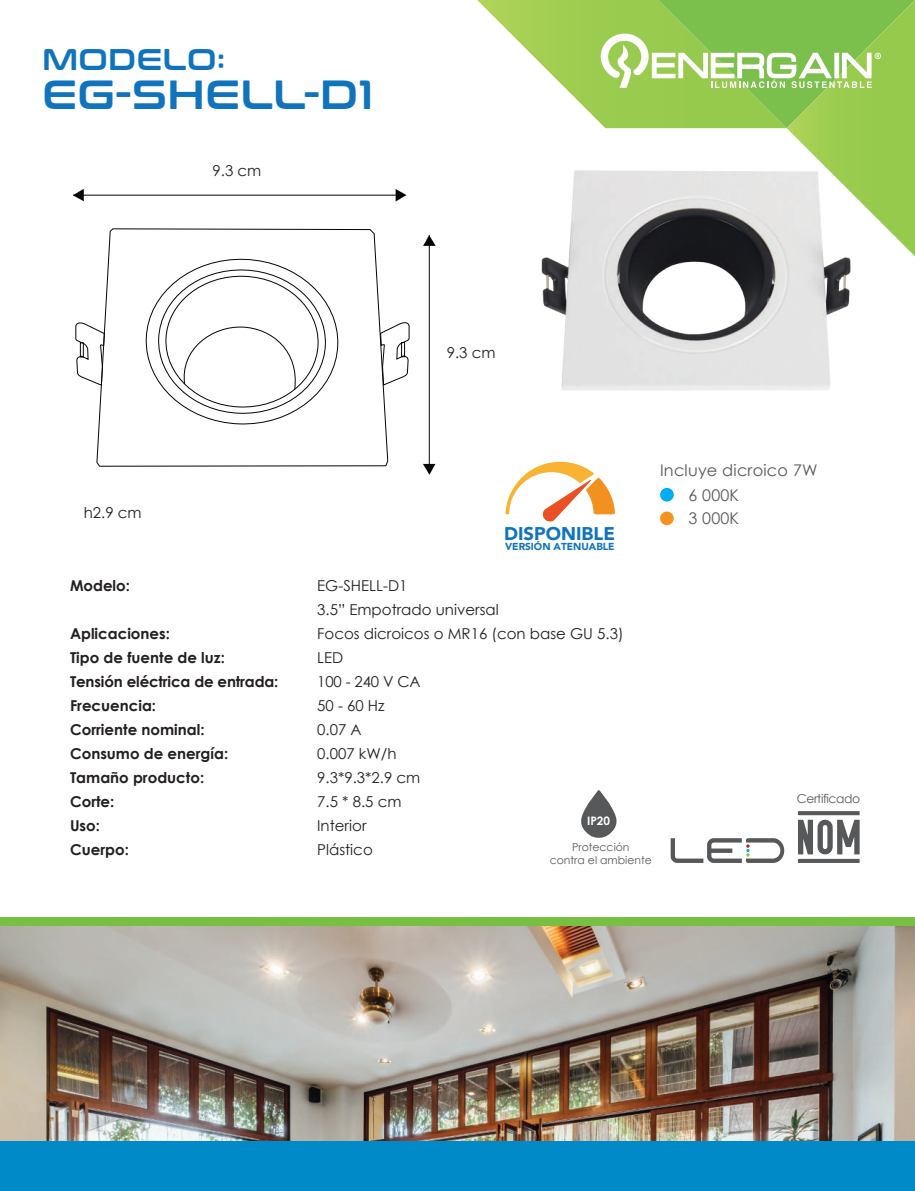
<style>
.page{position:relative;width:915px;height:1191px;background:#fff}
.page>*{position:absolute;margin:0;border:0;box-sizing:border-box;transform-origin:0 0}
.t1{font:40.5px "Conthrax Sb";letter-spacing:.02em;color:#1074bc}
.t2{font:29.85px "Conthrax Sb";letter-spacing:.02em;color:#1074bc}
.t3{font:900 18.45px "Avenir";color:#1074bc}
.t4{font:16.05px/24.3px "Century Gothic";letter-spacing:.015em;color:#57585a}
.t5{font:15px/24px "Century Gothic";color:#231f20}
.t6{font:700 15px/24px "Century Gothic";color:#231f20}
.t7{font:12.3px "Century Gothic";letter-spacing:-.035em;color:#57585a}
.t8{font:700 11.7px "Century Gothic";color:#fff}
.t9{font:10.8px/13px "Century Gothic";color:#57585a;text-align:center}
.t10{font:900 10.05px "Avenir";color:#1074bc}
</style>
<div class="page">
<img style="left:541px;top:256px;width:310px;height:135px">
<img style="left:0;top:925px;width:914px;height:216px">
<div style="left:0;top:917px;width:914px;height:8px;background:#78c042"></div>
<svg style="left:581px;top:790px;width:36px;height:48px"></svg>
<svg style="left:798px;top:811px;width:61px;height:52px"></svg>
<svg style="left:670px;top:838px;width:114px;height:25px"></svg>
<svg style="left:96px;top:228px;width:292px;height:239px"></svg>
<svg style="left:144px;top:257px;width:195px;height:169px"></svg>
<svg style="left:75px;top:322px;width:30px;height:64px"></svg>
<svg style="left:379px;top:308px;width:30px;height:78px"></svg>
<svg style="left:477px;top:0;width:437px;height:256px"></svg>
<div style="left:0;top:1141px;width:914px;height:50px;background:#008ac7"></div>
<div style="left:660px;top:488px;width:13px;height:13px;background:#00aeef;border-radius:50%"></div>
<div style="left:660px;top:511px;width:13px;height:14px;background:#f7931d;border-radius:50%"></div>
<svg style="left:505px;top:461px;width:110px;height:61px"></svg>
<hr style="left:73px;top:195px;width:328px;height:1px;background:#050504">
<svg style="left:73px;top:189px;width:11px;height:12px"></svg>
<svg style="left:395px;top:189px;width:11px;height:12px"></svg>
<hr style="left:429px;top:235px;width:1px;height:234px;background:#050504">
<svg style="left:423px;top:235px;width:12px;height:11px"></svg>
<svg style="left:423px;top:464px;width:12px;height:10px"></svg>
<h2 class="t2" style="left:42px;top:37px;width:184px">MODELO:</h2>
<h1 class="t1" style="left:42px;top:64px;width:332px">EG-SHELL-D1</h1>
<p class="t5" style="left:212px;top:159px;width:50px">9.3 cm</p>
<p class="t5" style="left:446px;top:341px;width:50px">9.3 cm</p>
<p class="t5" style="left:84px;top:501px;width:59px">h2.9 cm</p>
<p class="t6" style="left:70px;top:573px;width:61px">Modelo:</p>
<p class="t6" style="left:70px;top:621px;width:210px">Aplicaciones:<br>Tipo de fuente de luz:<br>Tensión eléctrica de entrada:<br>Frecuencia:<br>Corriente nominal:<br>Consumo de energía:<br>Tamaño producto:<br>Corte:<br>Uso:<br>Cuerpo:</p>
<p class="t3" style="left:504px;top:517px;width:112px">DISPONIBLE</p>
<p class="t10" style="left:505px;top:538px;width:111px">VERSIÓN ATENUABLE</p>
<p class="t4" style="left:688px;top:457px;width:131px;text-indent:-28px">Incluye dicroico 7W<br>6 000K<br>3 000K</p>
<p class="t5" style="left:317px;top:573px;width:308px">EG-SHELL-D1<br>3.5” Empotrado universal<br>Focos dicroicos o MR16 (con base GU 5.3)<br>LED<br>100 - 240 V CA<br>50 - 60 Hz<br>0.07 A<br>0.007 kW/h<br>9.3*9.3*2.9 cm<br>7.5 * 8.5 cm<br>Interior<br>Plástico</p>
<p class="t8" style="left:587px;top:812px;width:24px">IP20</p>
<p class="t9" style="left:549px;top:840px;width:104px">Protección<br>contra el ambiente</p>
<p class="t7" style="left:796px;top:790px;width:65px">Certificado</p>
</div>
